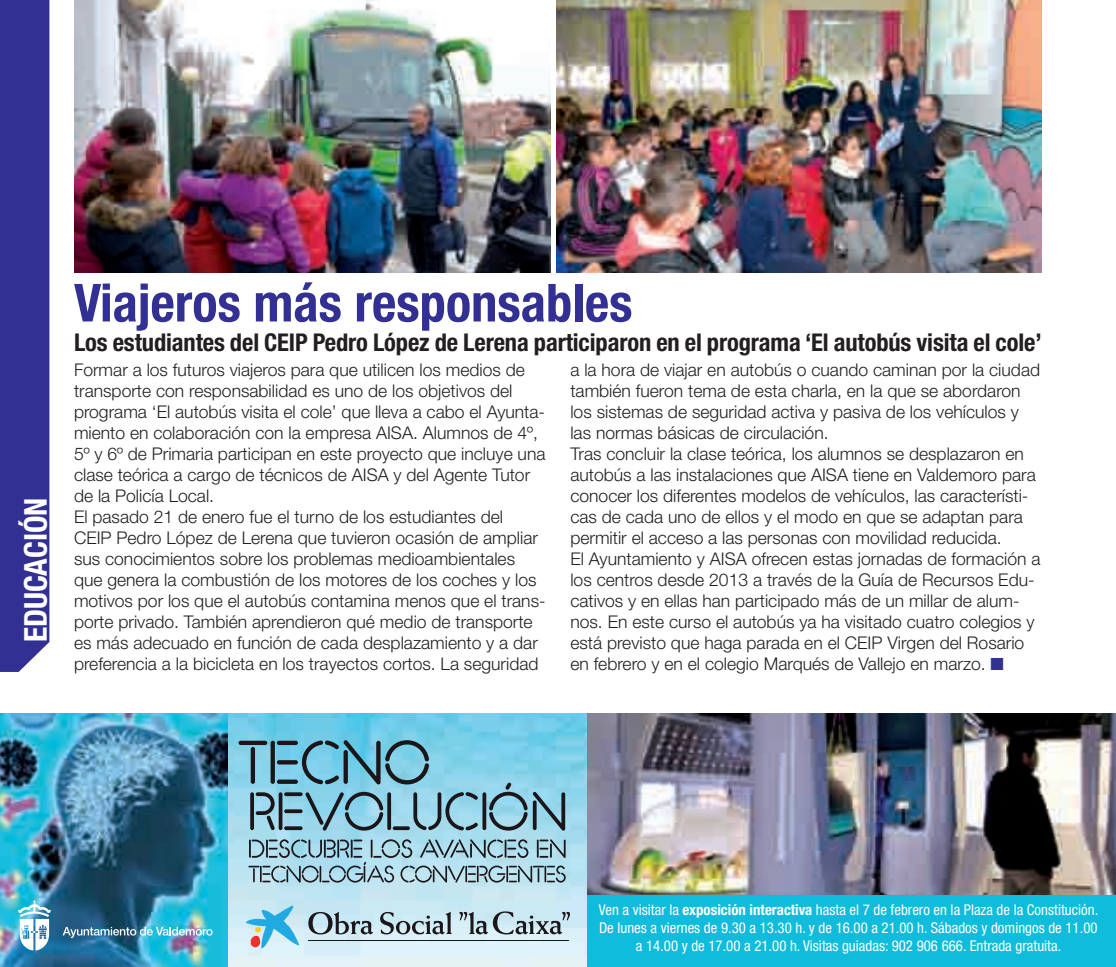
<style>
.page{position:relative;width:1116px;height:967px;background:#fff}
.page>*{position:absolute;margin:0;border:0;box-sizing:border-box;transform-origin:0 0}
.t1{font:700 condensed 52.5px "Helvetica Neue";color:#323092}
.t2{font:700 condensed 31.5px "Helvetica Neue";color:#fff}
.t3{font:700 condensed 24.5px "Helvetica Neue";letter-spacing:-.005em;color:#231f20}
.t4{font:300 17.5px/21px "Helvetica Neue";color:#231f20}
.t5{font:condensed 14.88px/17.8px "Helvetica Neue";color:#fff;text-align:center}
.s1{color:#323092}
.s2{font-weight:700}
</style>
<div class="page">
<img style="left:74px;top:0;width:476px;height:273px">
<img style="left:556px;top:0;width:485px;height:273px">
<img style="left:227px;top:714px;width:360px;height:252px">
<img style="left:587px;top:714px;width:528px;height:181px">
<div style="left:587px;top:895px;width:528px;height:71px;background:#0fbcdb"></div>
<img style="left:0;top:714px;width:227px;height:252px">
<div style="left:238px;top:740px;width:29px;height:5px;background:#1a161a;border-radius:2px"></div>
<hr style="left:251px;top:747px;width:4px;height:36px;background:#1a161a;border-radius:2px">
<div style="left:270px;top:740px;width:5px;height:43px;background:#1a161a;border-radius:2px"></div>
<div style="left:277px;top:740px;width:21px;height:5px;background:#1a161a;border-radius:2px"></div>
<svg style="left:277px;top:760px;width:21px;height:4px"></svg>
<svg style="left:277px;top:779px;width:21px;height:4px"></svg>
<svg style="left:302px;top:739px;width:127px;height:45px;background:#61a0b4"></svg>
<svg style="left:250px;top:792px;width:25px;height:38px"></svg>
<svg style="left:278px;top:792px;width:4px;height:38px"></svg>
<svg style="left:284px;top:792px;width:18px;height:4px"></svg>
<svg style="left:284px;top:809px;width:18px;height:4px"></svg>
<svg style="left:284px;top:826px;width:18px;height:4px"></svg>
<svg style="left:305px;top:791px;width:78px;height:39px;background:#77aabd"></svg>
<svg style="left:387px;top:792px;width:4px;height:38px"></svg>
<svg style="left:393px;top:826px;width:17px;height:4px"></svg>
<svg style="left:413px;top:792px;width:64px;height:38px;background:#7da9b9"></svg>
<svg style="left:482px;top:792px;width:4px;height:38px"></svg>
<svg style="left:489px;top:782px;width:76px;height:48px;background:#7cacbc"></svg>
<svg style="left:248px;top:839px;width:317px;height:43px;background:#91b4c1"></svg>
<svg style="left:246px;top:905px;width:53px;height:43px;background:#95cde3"></svg>
<hr style="left:309px;top:939px;width:259px;height:1px;background:#1a161a">
<svg style="left:459px;top:911px;width:111px;height:23px;background:#a1b5bd"></svg>
<svg style="left:308px;top:911px;width:65px;height:23px"></svg>
<svg style="left:380px;top:911px;width:72px;height:23px;background:#9cafb6"></svg>
<img style="left:63px;top:926px;width:149px;height:11px">
<svg style="left:18px;top:900px;width:33px;height:50px"></svg>
<div style="left:0;top:0;width:49px;height:672px;background:#323092"></div>
<h2 class="t2" style="left:16px;top:642px;width:146px;rotate:-90deg">educación</h2>
<h1 class="t1" style="left:74px;top:271px;width:560px">Viajeros más responsables</h1>
<h3 class="t3" style="left:74px;top:327px;width:969px">Los estudiantes del ceiP Pedro López de Lerena participaron en el programa ‘el autobús visita el cole’</h3>
<p class="t4" style="left:74px;top:358px;width:473px">Formar a los futuros viajeros para que utilicen los medios de transporte con responsabilidad es uno de los objetivos del programa ‘El autobús visita el cole’ que lleva a cabo el Ayunta&shy;miento en colaboración con la empresa AISA. Alumnos de 4º, 5º y 6º de Primaria participan en este proyecto que incluye una clase teórica a cargo de técnicos de AISA y del Agente Tutor de la Policía Local.<br>El pasado 21 de enero fue el turno de los estudiantes del<br>CEIP Pedro López de Lerena que tuvieron ocasión de ampliar sus conocimientos sobre los problemas medioambientales que genera la combustión de los motores de los coches y los motivos por los que el autobús contamina menos que el trans&shy;porte privado. También aprendieron qué medio de transporte es más adecuado en función de cada desplazamiento y a dar preferencia a la bicicleta en los trayectos cortos. La seguridad</p>
<p class="t4" style="left:570px;top:358px;width:471px">a la hora de viajar en autobús o cuando caminan por la ciudad también fueron tema de esta charla, en la que se abordaron los sistemas de seguridad activa y pasiva de los vehículos y las normas básicas de circulación.<br>Tras concluir la clase teórica, los alumnos se desplazaron en autobús a las instalaciones que AISA tiene en Valdemoro para conocer los diferentes modelos de vehículos, las característi&shy;cas de cada uno de ellos y el modo en que se adaptan para permitir el acceso a las personas con movilidad reducida.<br>El Ayuntamiento y AISA ofrecen estas jornadas de formación a los centros desde 2013 a través de la Guía de Recursos Edu&shy;cativos y en ellas han participado más de un millar de alum&shy;nos. En este curso el autobús ya ha visitado cuatro colegios y está previsto que haga parada en el CEIP Virgen del Rosario en febrero y en el colegio Marqués de Vallejo en marzo. <span class="s1">■</span></p>
<p class="t5" style="left:598px;top:901px;width:501px">Ven a visitar la <span class="s2">exposición interactiva</span> hasta el 7 de febrero en la Plaza de la Constitución.<br>De lunes a viernes de 9.30 a 13.30 h. y de 16.00 a 21.00 h. Sábados y domingos de 11.00 a 14.00 y de 17.00 a 21.00 h. Visitas guiadas: 902 906 666. Entrada gratuita.</p>
</div>
